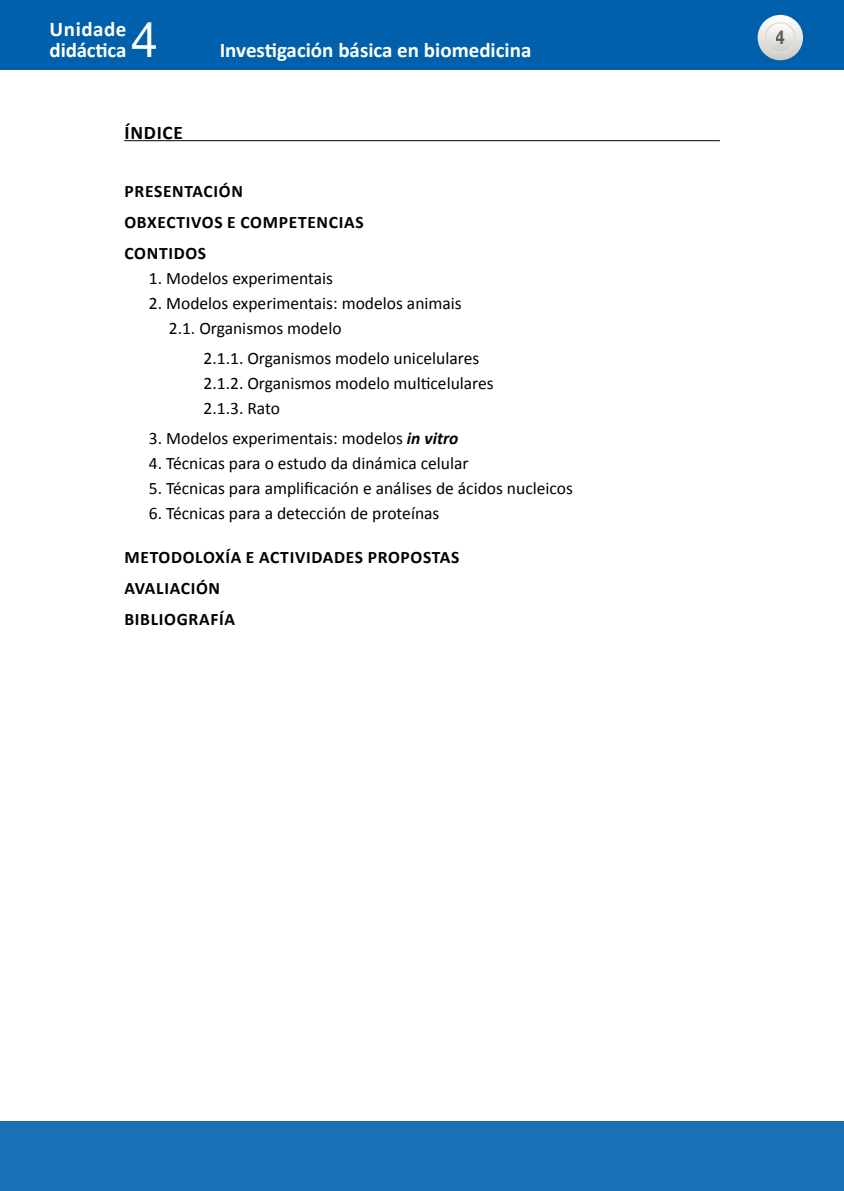
<style>
.page{position:relative;width:844px;height:1191px;background:#fff}
.page>*{position:absolute;margin:0;border:0;box-sizing:border-box;transform-origin:0 0}
.t1{font:49px "Helvetica Neue LT Std";color:#fff}
.t2{font:700 21px/21px "Calibri";color:#fff}
.t3{font:700 19.25px "Calibri";letter-spacing:.04em;color:#000}
.t4{font:700 19.25px "Helvetica Neue LT Std";color:#000;scale:.9 1}
.t5{font:17.5px/25px "Calibri";color:#000}
.t6{font:700 17.5px/31px "Calibri";letter-spacing:.04em;color:#000}
.s1{font-weight:700;font-style:italic}
</style>
<div class="page">
<div style="left:0;top:1121px;width:843px;height:70px;background:#1a70b4"></div>
<div style="left:0;top:0;width:843px;height:69px;background:#0060ac"></div>
<svg style="left:757px;top:15px;width:45px;height:45px"></svg>
<svg style="left:765px;top:23px;width:29px;height:29px"></svg>
<div style="left:764px;top:22px;width:31px;height:31px;border:1px solid #dfdeda;border-radius:50%"></div>
<hr style="left:124px;top:140px;width:595px;height:1px;background:#000">
<p class="t2" style="left:50px;top:18px;width:78px">Unidade didáctica</p>
<h1 class="t1" style="left:131px;top:11px;width:29px">4</h1>
<p class="t3" style="left:124px;top:118px;width:60px">ÍNDICE</p>
<p class="t2" style="left:220px;top:39px;width:313px">Investigación básica en biomedicina</p>
<p class="t6" style="left:124px;top:175px;width:241px">PRESENTACIÓN<br>OBXECTIVOS E COMPETENCIAS<br>CONTIDOS</p>
<p class="t5" style="left:149px;top:264px;width:186px">1. Modelos experimentais</p>
<p class="t5" style="left:169px;top:290px;width:294px;text-indent:-20px">2. Modelos experimentais: modelos animais<br>2.1. Organismos modelo</p>
<p class="t5" style="left:203px;top:345px;width:292px">2.1.1. Organismos modelo unicelulares<br>2.1.2. Organismos modelo multicelulares<br>2.1.3. Rato</p>
<p class="t5" style="left:149px;top:425px;width:311px">3. Modelos experimentais: modelos <span class="s1">in vitro</span></p>
<p class="t5" style="left:149px;top:450px;width:321px">4. Técnicas para o estudo da dinámica celular</p>
<p class="t5" style="left:149px;top:475px;width:425px">5. Técnicas para amplificación e análises de ácidos nucleicos</p>
<p class="t5" style="left:149px;top:500px;width:292px">6. Técnicas para a detección de proteínas</p>
<p class="t6" style="left:124px;top:541px;width:336px">METODOLOXÍA E ACTIVIDADES PROPOSTAS<br>AVALIACIÓN<br>BIBLIOGRAFÍA</p>
<p class="t4" style="left:775px;top:26px;width:12px">4</p>
</div>
